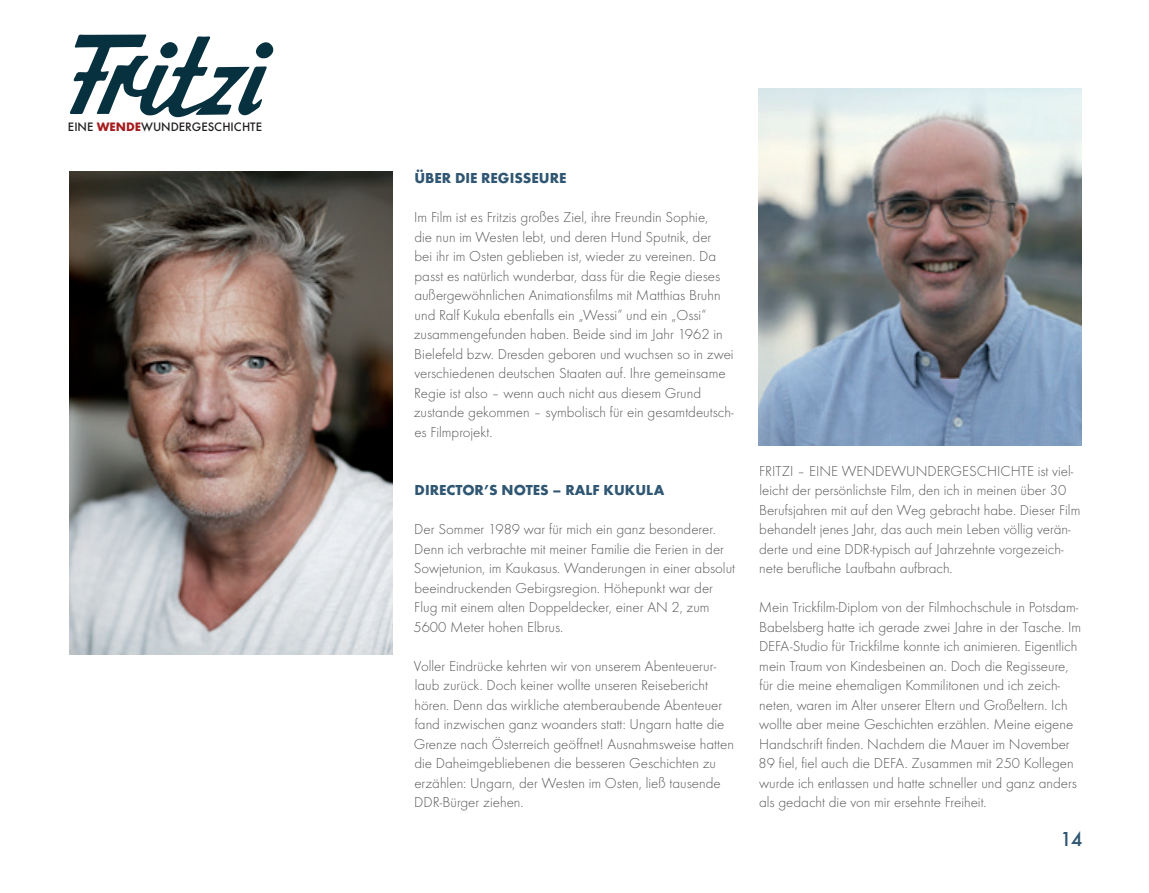
<style>
.page{position:relative;width:1149px;height:893px;background:#fff}
.page>*{position:absolute;margin:0;border:0;box-sizing:border-box;transform-origin:0 0}
.t1{font:500 21px "Futura T";color:#2f5672}
.t2{font:300 15px/19.5px "Futura T";color:#57585a}
.t3{font:700 15px "Futura T";color:#2f5672}
.t4{font:500 12.75px "Futura T";color:#231f20}
.s1{font-weight:700;color:#a61c1f}
</style>
<div class="page">
<img style="left:69px;top:171px;width:323px;height:483px">
<img style="left:758px;top:89px;width:323px;height:356px">
<svg style="left:70px;top:34px;width:204px;height:84px"></svg>
<p class="t4" style="left:68px;top:119px;width:195px">EINE <span class="s1">WENDE</span>WUNDERGESCHICHTE</p>
<p class="t3" style="left:414px;top:169px;width:153px">ÜBER DIE REGISSEURE</p>
<p class="t2" style="left:413px;top:207px;width:321px">Im Film ist es Fritzis großes Ziel, ihre Freundin Sophie,<br>die nun im Westen lebt, und deren Hund Sputnik, der<br>bei ihr im Osten geblieben ist, wieder zu vereinen. Da passt es natürlich wunderbar, dass für die Regie dieses außergewöhnlichen Animationsfilms mit Matthias Bruhn und Ralf Kukula ebenfalls ein „Wessi“ und ein „Ossi“ zusammengefunden haben. Beide sind im Jahr 1962 in Bielefeld bzw. Dresden geboren und wuchsen so in zwei verschiedenen deutschen Staaten auf. Ihre gemeinsame Regie ist also – wenn auch nicht aus diesem Grund zustande gekommen – symbolisch für ein gesamtdeutsch&shy;es Filmprojekt.</p>
<p class="t3" style="left:414px;top:481px;width:251px">DIRECTOR’S NOTES – RALF KUKULA</p>
<p class="t2" style="left:413px;top:519px;width:323px">Der Sommer 1989 war für mich ein ganz besonderer.<br>Denn ich verbrachte mit meiner Familie die Ferien in der Sowjetunion, im Kaukasus. Wanderungen in einer absolut beeindruckenden Gebirgsregion. Höhepunkt war der Flug mit einem alten Doppeldecker, einer AN 2, zum 5600 Meter hohen Elbrus.</p>
<p class="t2" style="left:413px;top:656px;width:321px">Voller Eindrücke kehrten wir von unserem Abenteuerur&shy;laub zurück. Doch keiner wollte unseren Reisebericht hören. Denn das wirkliche atemberaubende Abenteuer fand inzwischen ganz woanders statt: Ungarn hatte die Grenze nach Österreich geöffnet! Ausnahmsweise hatten die Daheimgebliebenen die besseren Geschichten zu erzählen: Ungarn, der Westen im Osten, ließ tausende DDR-Bürger ziehen.</p>
<p class="t2" style="left:758px;top:461px;width:323px">FRITZI – EINE WENDEWUNDERGESCHICHTE ist viel&shy;leicht der persönlichste Film, den ich in meinen über 30<br>Berufsjahren mit auf den Weg gebracht habe. Dieser Film behandelt jenes Jahr, das auch mein Leben völlig verän&shy;derte und eine DDR-typisch auf Jahrzehnte vorgezeich&shy;nete berufliche Laufbahn aufbrach.</p>
<p class="t2" style="left:758px;top:597px;width:324px">Mein Trickfilm-Diplom von der Filmhochschule in Potsdam-Babelsberg hatte ich gerade zwei Jahre in der Tasche. Im DEFA-Studio für Trickfilme konnte ich animieren. Eigentlich mein Traum von Kindesbeinen an. Doch die Regisseure, für die meine ehemaligen Kommilitonen und ich zeich&shy;neten, waren im Alter unserer Eltern und Großeltern. Ich wollte aber meine Geschichten erzählen. Meine eigene Handschrift finden. Nachdem die Mauer im November 89 fiel, fiel auch die DEFA. Zusammen mit 250 Kollegen wurde ich entlassen und hatte schneller und ganz anders als gedacht die von mir ersehnte Freiheit.</p>
<h1 class="t1" style="left:1059px;top:827px;width:24px">14</h1>
</div>
